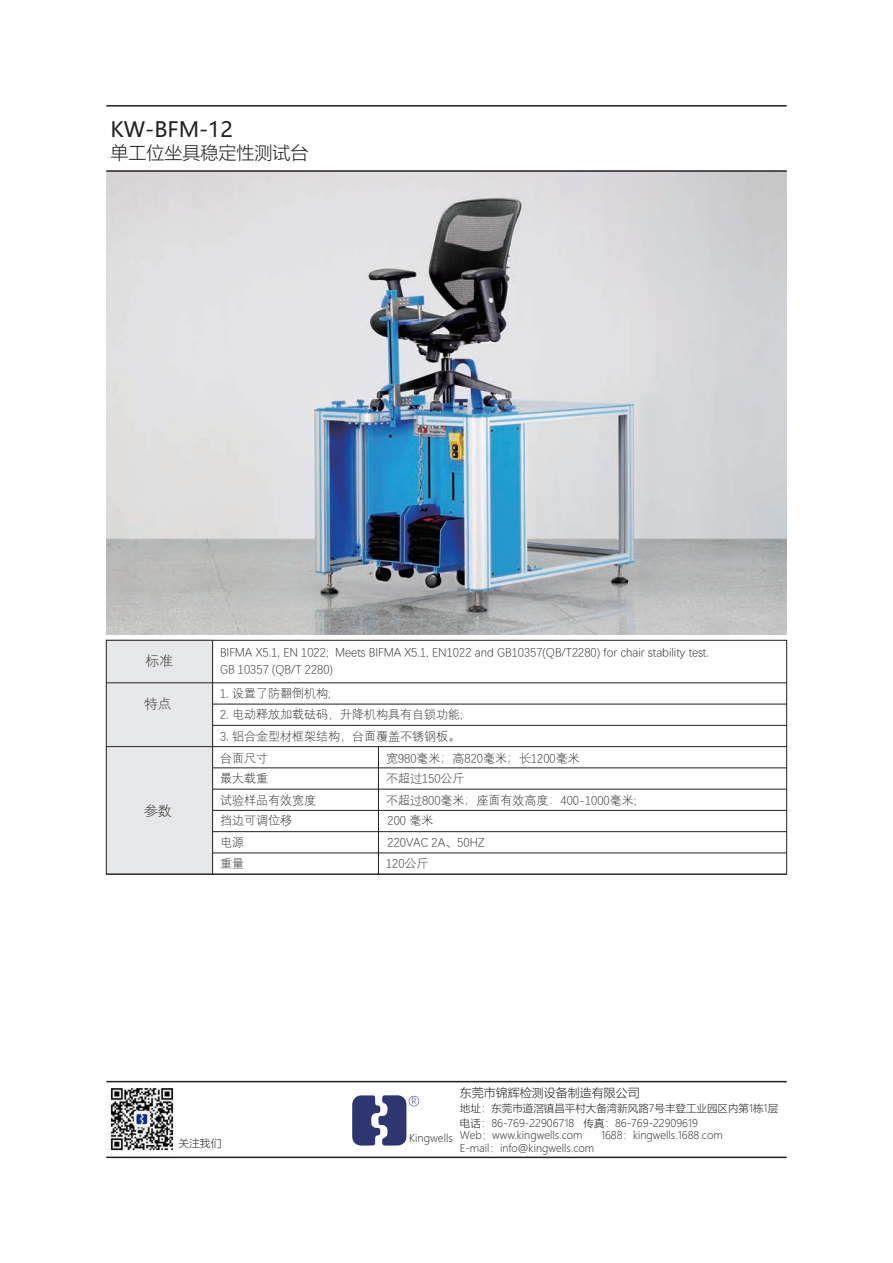
<style>
.page{position:relative;width:893px;height:1263px;background:#fff}
.page>*{position:absolute;margin:0;border:0;box-sizing:border-box;transform-origin:0 0}
.t1{font:21px "Microsoft Ya Hei";color:#231f20}
.t2{font:300 18px "Microsoft Ya Hei";color:#231f20}
.t3{font:300 13.5px "Deng Xian";color:#231f20}
.t4{font:300 12px/21.5px "Deng Xian";color:#231f20}
.t5{font:300 12px "Microsoft Ya Hei";color:#231f20}
.t6{font:300 10.65px "Microsoft Ya Hei";color:#231f20}
.t7{font:300 10.5px/15px "Microsoft Ya Hei";color:#231f20}
.t8{font:300 8.4px "Microsoft Ya Hei";color:#2e3671}
</style>
<div class="page">
<svg style="left:352px;top:1095px;width:55px;height:51px"></svg>
<svg style="left:409px;top:1096px;width:10px;height:10px"></svg>
<hr style="left:106px;top:1081px;width:681px;height:1px;background:#231f20">
<hr style="left:106px;top:1156px;width:681px;height:2px;background:#231f20">
<img style="left:110px;top:1087px;width:64px;height:64px">
<div style="left:106px;top:639px;width:107px;height:235px;background:#e6e7e9"></div>
<div style="left:106px;top:640px;width:681px;height:234px;border:1px solid #231f20"></div>
<hr style="left:106px;top:874px;width:681px;height:1px;background:#231f20">
<hr style="left:213px;top:853px;width:574px;height:1px;background:#231f20">
<hr style="left:213px;top:831px;width:574px;height:1px;background:#231f20">
<hr style="left:213px;top:810px;width:574px;height:1px;background:#231f20">
<hr style="left:213px;top:789px;width:574px;height:1px;background:#231f20">
<hr style="left:213px;top:768px;width:574px;height:1px;background:#231f20">
<hr style="left:106px;top:746px;width:681px;height:1px;background:#231f20">
<hr style="left:213px;top:725px;width:574px;height:1px;background:#231f20">
<hr style="left:213px;top:704px;width:574px;height:1px;background:#231f20">
<hr style="left:106px;top:682px;width:681px;height:1px;background:#231f20">
<hr style="left:378px;top:747px;width:1px;height:127px;background:#231f20">
<hr style="left:212px;top:640px;width:1px;height:234px;background:#231f20">
<img style="left:106px;top:172px;width:681px;height:462px">
<hr style="left:106px;top:170px;width:681px;height:2px;background:#231f20">
<hr style="left:106px;top:105px;width:681px;height:2px;background:#231f20">
<h1 class="t1" style="left:111px;top:115px;width:124px">KW-BFM-12</h1>
<h2 class="t2" style="left:111px;top:141px;width:199px">单工位坐具稳定性测试台</h2>
<p class="t3" style="left:146px;top:652px;width:29px">标准</p>
<p class="t4" style="left:220px;top:643px;width:491px;line-height:17.4px">BIFMA X5.1, EN 1022; Meets BIFMA X5.1, EN1022 and GB10357(QB/T2280) for chair stability test.<br>GB 10357 (QB/T 2280)</p>
<p class="t4" style="left:220px;top:682px;width:112px">1. 设置了防翻倒机构;</p>
<p class="t4" style="left:220px;top:703px;width:244px">2. 电动释放加载砝码，升降机构具有自锁功能;</p>
<p class="t4" style="left:220px;top:725px;width:242px">3. 铝合金型材框架结构，台面覆盖不锈钢板。台面尺寸</p>
<p class="t4" style="left:220px;top:766px;width:97px;line-height:22px">最大载重<br>试验样品有效宽度</p>
<p class="t4" style="left:220px;top:809px;width:73px">挡边可调位移电源<br>重量</p>
<p class="t3" style="left:144px;top:696px;width:29px">特点</p>
<p class="t4" style="left:386px;top:747px;width:195px">宽980毫米；高820毫米；长1200毫米</p>
<p class="t4" style="left:386px;top:767px;width:80px">不超过150公斤</p>
<p class="t4" style="left:386px;top:789px;width:252px">不超过800毫米；座面有效高度：400-1000毫米;</p>
<p class="t3" style="left:144px;top:802px;width:29px">参数</p>
<p class="t4" style="left:387px;top:809px;width:47px">200 毫米</p>
<p class="t4" style="left:387px;top:831px;width:99px">220VAC 2A、50HZ</p>
<p class="t4" style="left:386px;top:852px;width:44px">120公斤</p>
<p class="t7" style="left:178px;top:1135px;width:45px">关注我们</p>
<p class="t5" style="left:460px;top:1085px;width:181px">东莞市锦辉检测设备制造有限公司</p>
<p class="t8" style="left:412px;top:1095px;width:7px">R</p>
<p class="t6" style="left:409px;top:1130px;width:45px">Kingwells</p>
<p class="t7" style="left:460px;top:1100px;width:320px">地址：东莞市道滘镇昌平村大备湾新风路7号丰登工业园区内第1栋1层电话：86-769-22906718 传真：86-769-22909619</p>
<p class="t7" style="left:460px;top:1127px;width:124px">Web：www.kingwells.com</p>
<p class="t7" style="left:601px;top:1127px;width:123px">1688：kingwells.1688.com</p>
<p class="t7" style="left:460px;top:1140px;width:136px">E-mail：info@kingwells.com</p>
</div>
